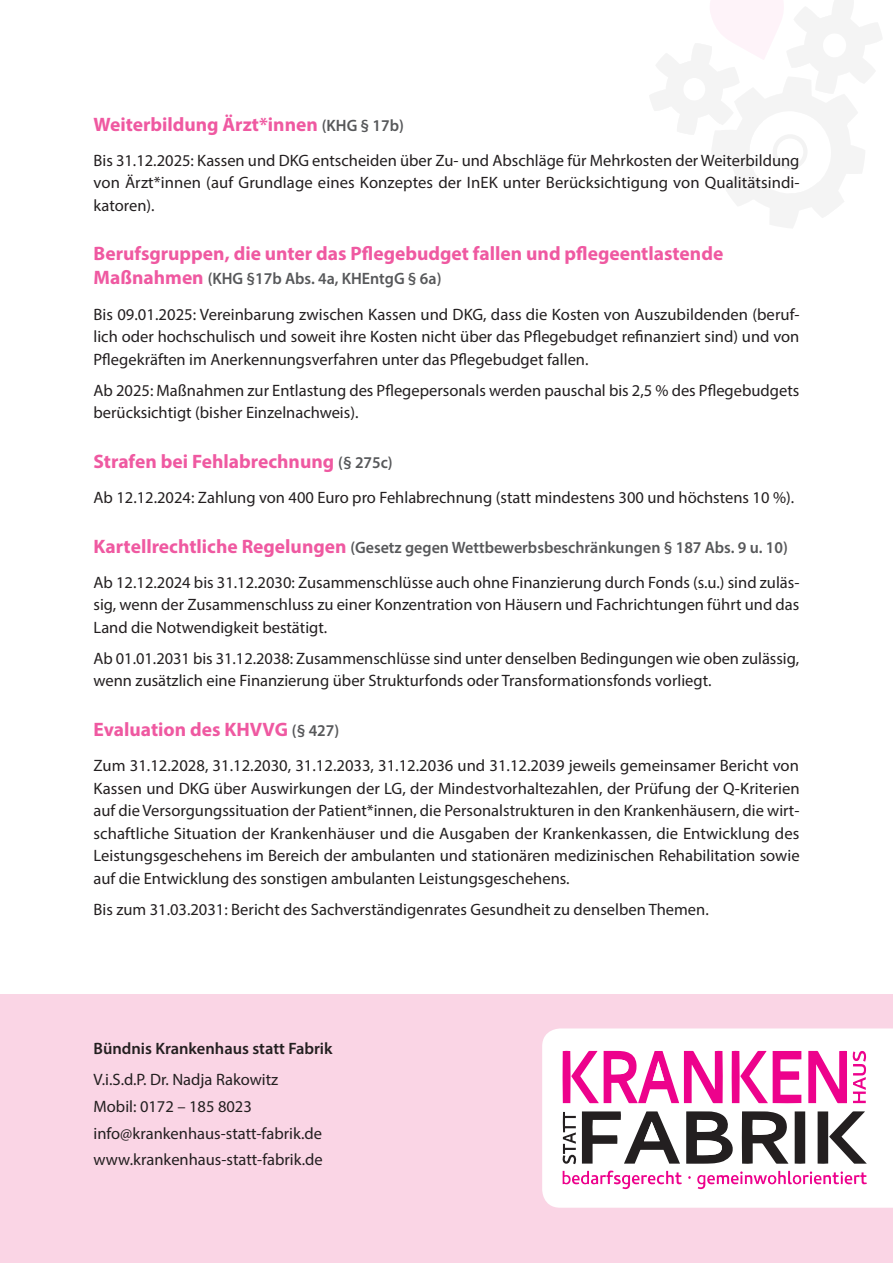
<style>
.page{position:relative;width:893px;height:1263px;background:#fff}
.page>*{position:absolute;margin:0;border:0;box-sizing:border-box;transform-origin:0 0}
.t1{font:700 19.5px "Myriad Pro";color:#ef59a1}
.t2{font:16.5px/22.5px "Myriad Pro";color:#231f20}
.t3{font:600 16.5px "Myriad Pro";color:#231f20}
.s1{font-weight:600;font-size:16.5px;color:#57585a}
.s2{font-weight:700;font-size:19.5px;color:#ef59a1}
.s3{font-weight:600;color:#57585a}
</style>
<div class="page">
<svg style="left:650px;top:0;width:232px;height:228px"></svg>
<div style="left:775px;top:136px;width:30px;height:31px;background:#fff;border-radius:50%"></div>
<div style="left:772px;top:134px;width:36px;height:36px;border:4px solid #000;border-radius:50%"></div>
<div style="left:0;top:994px;width:893px;height:269px;background:#fad5e5"></div>
<div style="left:542px;top:1028px;width:351px;height:180px;background:#fff"></div>
<svg style="left:563px;top:1051px;width:304px;height:138px;background:#d5a5c1"></svg>
<p class="t1" style="left:94px;top:111px;width:312px">Weiterbildung Ärzt*innen <span class="s1">(KHG § 17b)</span></p>
<p class="t2" style="left:94px;top:149px;width:707px;text-align:justify">Bis 31.12.2025: Kassen und DKG entscheiden über Zu- und Abschläge für Mehrkosten der Weiterbildung von Ärzt*innen (auf Grundlage eines Konzeptes der InEK unter Berücksichtigung von Qualitätsindi&shy;katoren).</p>
<p class="t1" style="left:94px;top:241px;width:631px">Berufsgruppen, die unter das Pflegebudget fallen und pflegeentlastende</p>
<p class="t2" style="left:94px;top:261px;width:707px;line-height:35.2px"><span class="s2">Maßnahmen</span> <span class="s3">(KHG §17b Abs. 4a, KHEntgG § 6a)<br></span>Bis 09.01.2025: Vereinbarung zwischen Kassen und DKG, dass die Kosten von Auszubildenden (beruf-</p>
<p class="t2" style="left:94px;top:325px;width:707px">lich oder hochschulisch und soweit ihre Kosten nicht über das Pflegebudget refinanziert sind) und von<br>Pflegekräften im Anerkennungsverfahren unter das Pflegebudget fallen.</p>
<p class="t2" style="left:94px;top:379px;width:707px">Ab 2025: Maßnahmen zur Entlastung des Pflegepersonals werden pauschal bis 2,5 % des Pflegebudgets berücksichtigt (bisher Einzelnachweis).</p>
<p class="t1" style="left:94px;top:448px;width:301px">Strafen bei Fehlabrechnung <span class="s1">(§ 275c)</span></p>
<p class="t2" style="left:94px;top:486px;width:702px">Ab 12.12.2024: Zahlung von 400 Euro pro Fehlabrechnung (statt mindestens 300 und höchstens 10 %).</p>
<p class="t2" style="left:94px;top:529px;width:707px;line-height:35.2px"><span class="s2">Kartellrechtliche Regelungen</span> <span class="s3">(Gesetz gegen Wettbewerbsbeschränkungen § 187 Abs. 9 u. 10)<br></span>Ab 12.12.2024 bis 31.12.2030: Zusammenschlüsse auch ohne Finanzierung durch Fonds (s.u.) sind zuläs-</p>
<p class="t2" style="left:94px;top:593px;width:707px">sig, wenn der Zusammenschluss zu einer Konzentration von Häusern und Fachrichtungen führt und das<br>Land die Notwendigkeit bestätigt.</p>
<p class="t2" style="left:94px;top:647px;width:707px">Ab 01.01.2031 bis 31.12.2038: Zusammenschlüsse sind unter denselben Bedingungen wie oben zulässig, wenn zusätzlich eine Finanzierung über Strukturfonds oder Transformationsfonds vorliegt.</p>
<p class="t1" style="left:94px;top:716px;width:247px">Evaluation des KHVVG <span class="s1">(§ 427)</span></p>
<p class="t2" style="left:94px;top:754px;width:708px;text-align:justify">Zum 31.12.2028, 31.12.2030, 31.12.2033, 31.12.2036 und 31.12.2039 jeweils gemeinsamer Bericht von Kassen und DKG über Auswirkungen der LG, der Mindestvorhaltezahlen, der Prüfung der Q-Kriterien auf die Versorgungssituation der Patient*innen, die Personalstrukturen in den Krankenhäusern, die wirt&shy;schaftliche Situation der Krankenhäuser und die Ausgaben der Krankenkassen, die Entwicklung des Leistungsgeschehens im Bereich der ambulanten und stationären medizinischen Rehabilitation sowie auf die Entwicklung des sonstigen ambulanten Leistungsgeschehens.</p>
<p class="t2" style="left:94px;top:897px;width:617px">Bis zum 31.03.2031: Bericht des Sachverständigenrates Gesundheit zu denselben Themen.</p>
<p class="t3" style="left:94px;top:1038px;width:241px">Bündnis Krankenhaus statt Fabrik</p>
<p class="t2" style="left:94px;top:1066px;width:231px;line-height:26.7px">V.i.S.d.P. Dr. Nadja Rakowitz<br>Mobil: 0172 – 185 8023 info@krankenhaus-statt-fabrik.de www.krankenhaus-statt-fabrik.de</p>
</div>
